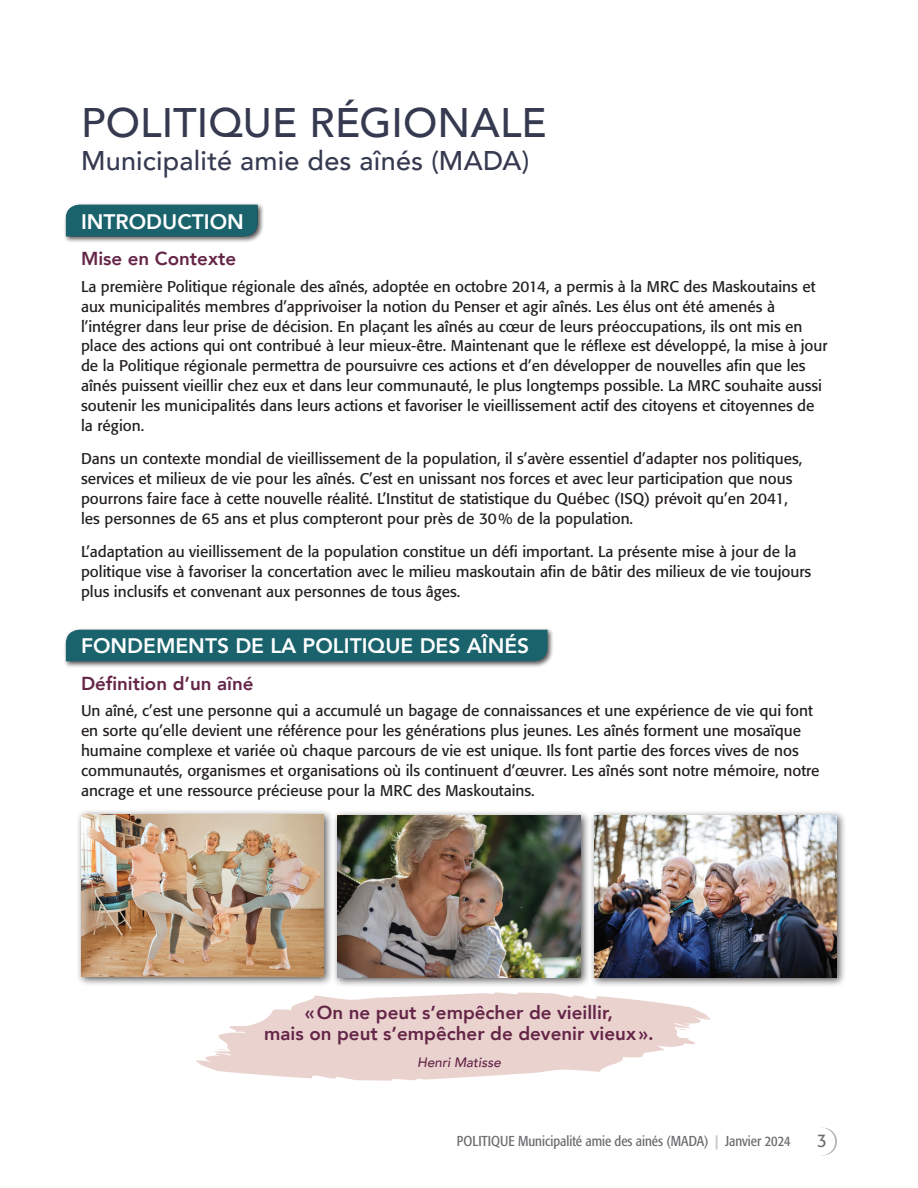
<style>
.page{position:relative;width:918px;height:1188px;background:#fff}
.page>*{position:absolute;margin:0;border:0;box-sizing:border-box;transform-origin:0 0}
.t1{font:500 41.25px "Avenir";color:#363a50}
.t2{font:500 27px "Avenir";letter-spacing:.01em;color:#363a50}
.t3{font:800 21px "Avenir";color:#fff}
.t4{font:800 18.75px/21px "Avenir";color:#642547;text-align:center}
.t5{font:18.15px "Formata";color:#6c6d70;scale:.91 1}
.t6{font:15.3px/20px "Formata";color:#231f20}
.t7{font:condensed 14.25px "Formata";color:#6c6d70}
.t8{font:italic 500 13.5px "Avenir";color:#642547}
.s1{font-weight:700;color:#c7c8ca}
</style>
<div class="page">
<svg style="left:809px;top:1128px;width:28px;height:27px"></svg>
<div style="left:808px;top:1128px;width:27px;height:27px;background:#fff;border-radius:50%"></div>
<svg style="left:196px;top:993px;width:515px;height:88px;fill:#ead3cf"></svg>
<div style="left:63px;top:202px;width:201px;height:41px;background:#231f20;opacity:.75"></div>
<div style="left:66px;top:205px;width:192px;height:31px;background:#1a636d"></div>
<div style="left:63px;top:627px;width:491px;height:41px;background:#231f20;opacity:.75"></div>
<div style="left:66px;top:630px;width:482px;height:31px;background:#1a636d"></div>
<div style="left:76px;top:809px;width:258px;height:177px;background:#231f20;opacity:.75"></div>
<img style="left:81px;top:814px;width:243px;height:162px">
<div style="left:332px;top:810px;width:258px;height:177px;background:#231f20;opacity:.75"></div>
<img style="left:338px;top:815px;width:242px;height:162px">
<div style="left:589px;top:810px;width:258px;height:177px;background:#231f20;opacity:.75"></div>
<img style="left:594px;top:815px;width:243px;height:162px">
<h1 class="t1" style="left:81px;top:87px;width:467px">POLITIQUE RÉGIONALE</h1>
<h2 class="t2" style="left:81px;top:137px;width:450px">Municipalité amie des aînés (MADA)</h2>
<h3 class="t3" style="left:81px;top:205px;width:164px">INTRODUCTION</h3>
<p class="t4" style="left:81px;top:248px;width:157px">Mise en Contexte</p>
<p class="t6" style="left:81px;top:276px;width:748px">La première Politique régionale des aînés, adoptée en octobre 2014, a permis à la MRC des Maskoutains et aux municipalités membres d’apprivoiser la notion du Penser et agir aînés. Les élus ont été amenés à l’intégrer dans leur prise de décision. En plaçant les aînés au cœur de leurs préoccupations, ils ont mis en place des actions qui ont contribué à leur mieux-être. Maintenant que le réflexe est développé, la mise à jour de la Politique régionale permettra de poursuivre ces actions et d’en développer de nouvelles afin que les aînés puissent vieillir chez eux et dans leur communauté, le plus longtemps possible. La MRC souhaite aussi soutenir les municipalités dans leurs actions et favoriser le vieillissement actif des citoyens et citoyennes de la région.</p>
<p class="t6" style="left:81px;top:449px;width:723px">Dans un contexte mondial de vieillissement de la population, il s’avère essentiel d’adapter nos politiques, services et milieux de vie pour les aînés. C’est en unissant nos forces et avec leur participation que nous pourrons faire face à cette nouvelle réalité. L’Institut de statistique du Québec (ISQ) prévoit qu’en 2041, les personnes de 65 ans et plus compteront pour près de 30% de la population.</p>
<p class="t6" style="left:81px;top:542px;width:732px">L’adaptation au vieillissement de la population constitue un défi important. La présente mise à jour de la politique vise à favoriser la concertation avec le milieu maskoutain afin de bâtir des milieux de vie toujours plus inclusifs et convenant aux personnes de tous âges.</p>
<h3 class="t3" style="left:81px;top:630px;width:450px">FONDEMENTS DE LA POLITIQUE DES AÎNÉS</h3>
<p class="t4" style="left:81px;top:673px;width:174px">Définition d’un aîné</p>
<p class="t6" style="left:81px;top:701px;width:740px">Un aîné, c’est une personne qui a accumulé un bagage de connaissances et une expérience de vie qui font en sorte qu’elle devient une référence pour les générations plus jeunes. Les aînés forment une mosaïque humaine complexe et variée où chaque parcours de vie est unique. Ils font partie des forces vives de nos communautés, organismes et organisations où ils continuent d’œuvrer. Les aînés sont notre mémoire, notre ancrage et une ressource précieuse pour la MRC des Maskoutains.</p>
<p class="t4" style="left:264px;top:1002px;width:391px">«On ne peut s’empêcher de vieillir,<br>mais on peut s’empêcher de devenir vieux».</p>
<p class="t8" style="left:417px;top:1054px;width:85px">Henri Matisse</p>
<p class="t7" style="left:457px;top:1132px;width:335px">POLITIQUE Municipalité amie des ainés (MADA) <span class="s1">|</span> Janvier 2024</p>
<p class="t5" style="left:817px;top:1130px;width:12px">3</p>
</div>
